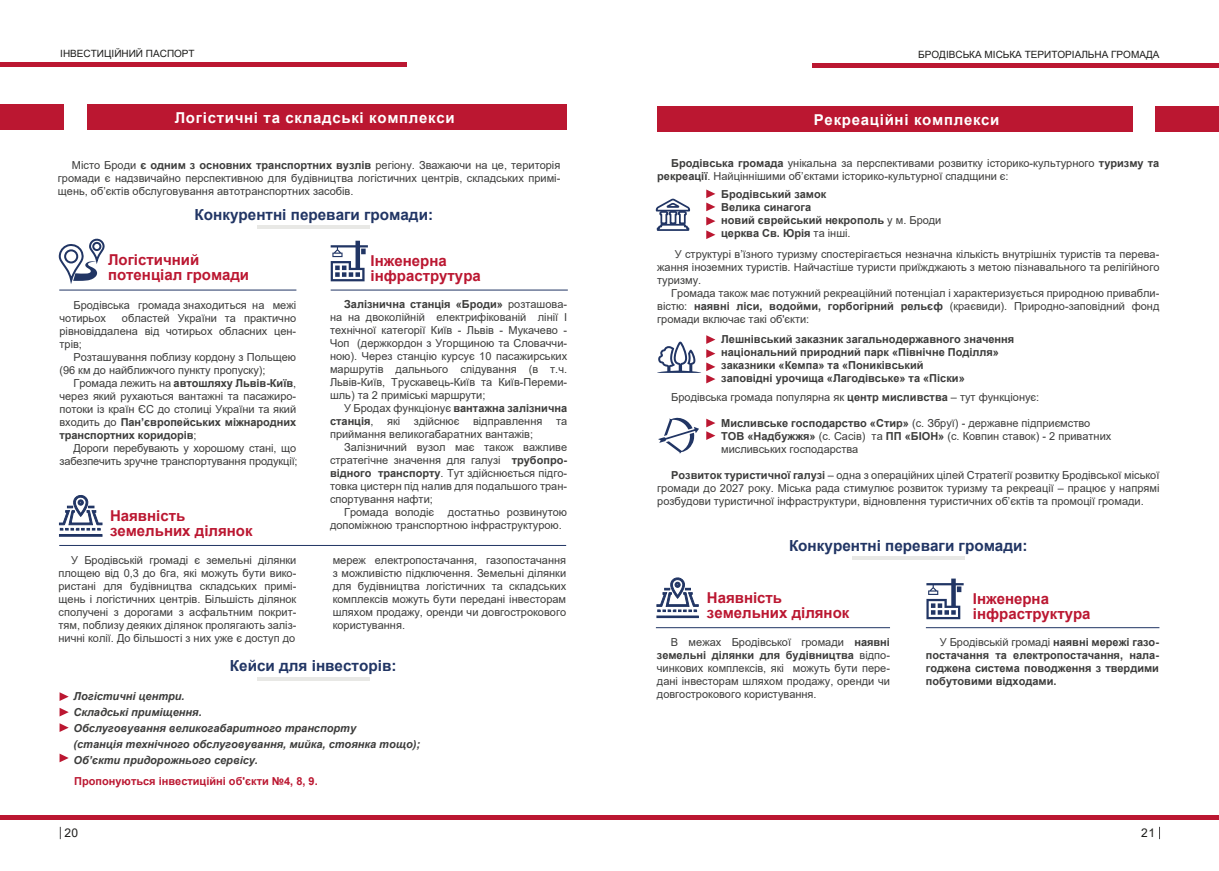
<style>
.page{position:relative;width:1219px;height:871px;background:#fff}
.page>*{position:absolute;margin:0;border:0;box-sizing:border-box;transform-origin:0 0}
.t1{font:700 15.3px "Arial";color:#213564}
.t2{font:700 15px/15px "Arial";color:#bb1731}
.t3{font:700 15px "Arial";letter-spacing:.045em;color:#fff}
.t4{font:12px "Arial";color:#1d1d1b}
.t5{font:11px/13px "Arial";color:#3c3c3b;text-align:justify}
.t6{font:700 11px/13px "Arial";color:#3c3c3b}
.t7{font:italic 700 11px/16px "Arial";color:#3c3c3b}
.t8{font:700 11px "Arial";color:#bb1731}
.t9{font:10px "Arial";color:#1d1d1b}
.s1{font-weight:700}
.s2{font-weight:400}
</style>
<div class="page">
<div style="left:657px;top:106px;width:475px;height:26px;background:#bb1731"></div>
<div style="left:1156px;top:106px;width:63px;height:26px;background:#bb1731"></div>
<hr style="left:0;top:62px;width:407px;height:4px;background:#bb1731">
<hr style="left:0;top:815px;width:1219px;height:4px;background:#bb1731">
<hr style="left:812px;top:63px;width:407px;height:4px;background:#bb1731">
<svg style="left:60px;top:826px;width:1px;height:12px"></svg>
<svg style="left:1159px;top:826px;width:1px;height:12px"></svg>
<svg style="left:257px;top:677px;width:112px;height:3px"></svg>
<svg style="left:60px;top:692px;width:9px;height:8px"></svg>
<svg style="left:60px;top:708px;width:9px;height:8px"></svg>
<svg style="left:60px;top:723px;width:9px;height:8px"></svg>
<svg style="left:60px;top:754px;width:9px;height:8px"></svg>
<div style="left:87px;top:104px;width:479px;height:26px;background:#bb1731"></div>
<div style="left:0;top:104px;width:64px;height:26px;background:#bb1731"></div>
<svg style="left:926px;top:578px;width:38px;height:41px"></svg>
<svg style="left:58px;top:238px;width:47px;height:46px"></svg>
<hr style="left:258px;top:225px;width:112px;height:4px;background:#e8e8e5">
<hr style="left:852px;top:556px;width:112px;height:4px;background:#e8e8e5">
<hr style="left:59px;top:289px;width:237px;height:1px;background:#213564">
<hr style="left:59px;top:544px;width:507px;height:1px;background:#213564">
<hr style="left:331px;top:289px;width:237px;height:1px;background:#213564">
<hr style="left:656px;top:627px;width:234px;height:1px;background:#213564">
<div style="left:59px;top:534px;width:43px;height:2px;border:1px solid #213564"></div>
<svg style="left:59px;top:495px;width:44px;height:35px"></svg>
<svg style="left:655px;top:189px;width:60px;height:631px"></svg>
<hr style="left:926px;top:627px;width:233px;height:1px;background:#213564">
<svg style="left:331px;top:240px;width:37px;height:41px"></svg>
<p class="t9" style="left:60px;top:47px;width:136px">ІНВЕСТИЦІЙНИЙ ПАСПОРТ</p>
<p class="t9" style="left:918px;top:47px;width:243px">БРОДІВСЬКА МІСЬКА ТЕРИТОРІАЛЬНА ГРОМАДА</p>
<h2 class="t3" style="left:175px;top:107px;width:281px">Логістичні та складські комплекси</h2>
<p class="t5" style="left:58px;top:158px;width:504px;text-indent:14px">Місто Броди <span class="s1">є одним з основних транспортних вузлів</span> регіону. Зважаючи на це, територія громади є надзвичайно перспективною для будівництва логістичних центрів, складських примі&shy;щень, об’єктів обслуговування автотранспортних засобів.</p>
<h1 class="t1" style="left:195px;top:204px;width:240px">Конкурентні переваги громади:</h1>
<h2 class="t2" style="left:108px;top:252px;width:143px">Логістичний потенціал громади</h2>
<p class="t5" style="left:60px;top:298px;width:238px;text-indent:14px">Бродівська громада знаходиться на межі чотирьох</p>
<p class="t5" style="left:60px;top:311px;width:238px;text-indent:62px">областей України та практично рівновіддалена від чотирьох обласних цен&shy;трів;</p>
<p class="t5" style="left:60px;top:350px;width:238px;text-indent:14px">Розташування поблизу кордону з Польщею (96 км до найближчого пункту пропуску);</p>
<p class="t5" style="left:60px;top:376px;width:238px;text-indent:14px">Громада лежить на <span class="s1">автошляху Львів-Київ</span>, через який рухаються вантажні та пасажиро&shy;потоки із країн ЄС до столиці України та який входить до <span class="s1">Пан’європейських міжнародних транспортних коридорів</span>;</p>
<p class="t5" style="left:60px;top:441px;width:240px;text-align:right">Дороги перебувають у хорошому стані, що забезпечить зручне транспортування продукції;</p>
<h2 class="t2" style="left:110px;top:508px;width:144px">Наявність земельних ділянок</h2>
<p class="t5" style="left:59px;top:553px;width:239px;text-indent:13px">У Бродівській громаді є земельні ділянки площею від 0,3 до 6га, які можуть бути вико&shy;ристані для будівництва складських примі&shy;щень і логістичних центрів. Більшість ділянок сполучені з дорогами з асфальтним покрит&shy;тям, поблизу деяких ділянок пролягають заліз&shy;ничні колії. До більшості з них уже є доступ до</p>
<h2 class="t2" style="left:371px;top:253px;width:112px">Інженерна інфраструтура</h2>
<p class="t5" style="left:330px;top:297px;width:239px;text-indent:14px"><span class="s1">Залізнична станція «Броди»</span> розташова&shy;на на двоколійній електрифікованій лінії І технічної категорії Київ - Львів - Мукачево - Чоп (держкордон з Угорщиною та Словаччи&shy;ною). Через станцію курсує 10 пасажирських маршрутів дальнього слідування (в т.ч.<br>Львів-Київ, Трускавець-Київ та Київ-Переми&shy;шль) та 2 приміські маршрути;</p>
<p class="t5" style="left:330px;top:401px;width:239px;text-indent:14px">У Бродах функціонує <span class="s1">вантажна залізнична станція</span>, які здійснює відправлення та приймання великогабаратних вантажів;</p>
<p class="t5" style="left:330px;top:440px;width:239px;text-indent:14px">Залізничний вузол має також важливе стратегічне значення для галузі <span class="s1">трубопро&shy;відного транспорту</span>. Тут здійснюється підго&shy;товка цистерн під налив для подальшого тран&shy;спортування нафти;</p>
<p class="t5" style="left:330px;top:505px;width:239px;text-indent:14px">Громада володіє достатньо розвинутою допоміжною транспортною інфраструктурою.</p>
<p class="t5" style="left:333px;top:553px;width:235px">мереж електропостачання, газопостачання з можливістю підключення. Земельні ділянки для будівництва логістичних та складських комплексів можуть бути передані інвесторам шляхом продажу, оренди чи довгострокового користування.</p>
<h1 class="t1" style="left:230px;top:655px;width:168px">Кейси для інвесторів:</h1>
<p class="t7" style="left:74px;top:688px;width:348px">Логістичні центри.<br>Складські приміщення.<br>Обслуговування великогабаритного транспорту<br>(станція технічного обслуговування, мийка, стоянка тощо); Об’єкти придорожнього сервісу.</p>
<p class="t8" style="left:74px;top:772px;width:245px">Пропонуються інвестиційні об'єкти №4, 8, 9.</p>
<h2 class="t3" style="left:814px;top:109px;width:187px">Рекреаційні комплекси</h2>
<p class="t5" style="left:657px;top:157px;width:504px;text-indent:14px"><span class="s1">Бродівська громада</span> унікальна за перспективами розвитку історико-культурного <span class="s1">туризму та рекреації</span>. Найціннішими об’єктами історико-культурної спадщини є:</p>
<p class="t6" style="left:721px;top:188px;width:222px">Бродівський замок<br>Велика синагога<br>новий єврейський некрополь <span class="s2">у м. Броди </span>церква Св. Юрія <span class="s2">та інші.</span></p>
<p class="t5" style="left:657px;top:248px;width:504px;text-indent:17px">У структурі в’їзного туризму спостерігається незначна кількість внутрішніх туристів та перева&shy;жання іноземних туристів. Найчастіше туристи приїжджають з метою пізнавального та релігійного туризму.</p>
<p class="t5" style="left:657px;top:287px;width:504px;text-indent:14px">Громада також має потужний рекреаційний потенціал і характеризується природною привабли&shy;вістю: <span class="s1">наявні ліси, водойми, горбогірний рельєф</span> (краєвиди). Природно-заповідний фонд громади включає такі об'єкти:</p>
<p class="t6" style="left:721px;top:333px;width:295px">Лешнівський заказник загальнодержавного значення національний природний парк «Північне Поділля» заказники «Кемпа» та «Пониківський<br>заповідні урочища «Лагодівське» та «Піски»</p>
<p class="t5" style="left:721px;top:416px;width:392px;text-align:left"><span class="s1">Мисливське господарство «Стир»</span> (с. Збруї) - державне підприємство<br><span class="s1">ТОВ «Надбужжя»</span> (с. Сасів) та <span class="s1">ПП «БІОН»</span> (с. Ковпин ставок) - 2 приватних мисливських господарства</p>
<p class="t5" style="left:671px;top:391px;width:370px">Бродівська громада популярна як <span class="s1">центр мисливства</span> – тут функціонує:</p>
<p class="t5" style="left:657px;top:469px;width:504px;text-indent:14px"><span class="s1">Розвиток туристичної галузі</span> – одна з операційних цілей Стратегії розвитку Бродівської міської громади до 2027 року. Міська рада стимулює розвиток туризму та рекреації – працює у напрямі розбудови туристичної інфраструктури, відновлення туристичних об’єктів та промоції громади.</p>
<h1 class="t1" style="left:789px;top:534px;width:240px">Конкурентні переваги громади:</h1>
<h2 class="t2" style="left:707px;top:590px;width:144px">Наявність земельних ділянок</h2>
<p class="t5" style="left:657px;top:635px;width:235px;text-indent:14px">В межах Бродівської громади <span class="s1">наявні земельні ділянки для будівництва</span> відпо&shy;чинкових комплексів, які можуть бути пере&shy;дані інвесторам шляхом продажу, оренди чи довгострокового користування.</p>
<h2 class="t2" style="left:973px;top:591px;width:119px">Інженерна інфраструктура</h2>
<p class="t6" style="left:926px;top:635px;width:235px;text-align:justify;text-indent:14px"><span class="s2">У Бродівській громаді</span> наявні мережі газо&shy;постачання та електропостачання, нала&shy;годжена система поводження з твердими побутовими відходами.</p>
<p class="t4" style="left:64px;top:824px;width:15px">20</p>
<p class="t4" style="left:1141px;top:824px;width:15px">21</p>
</div>
